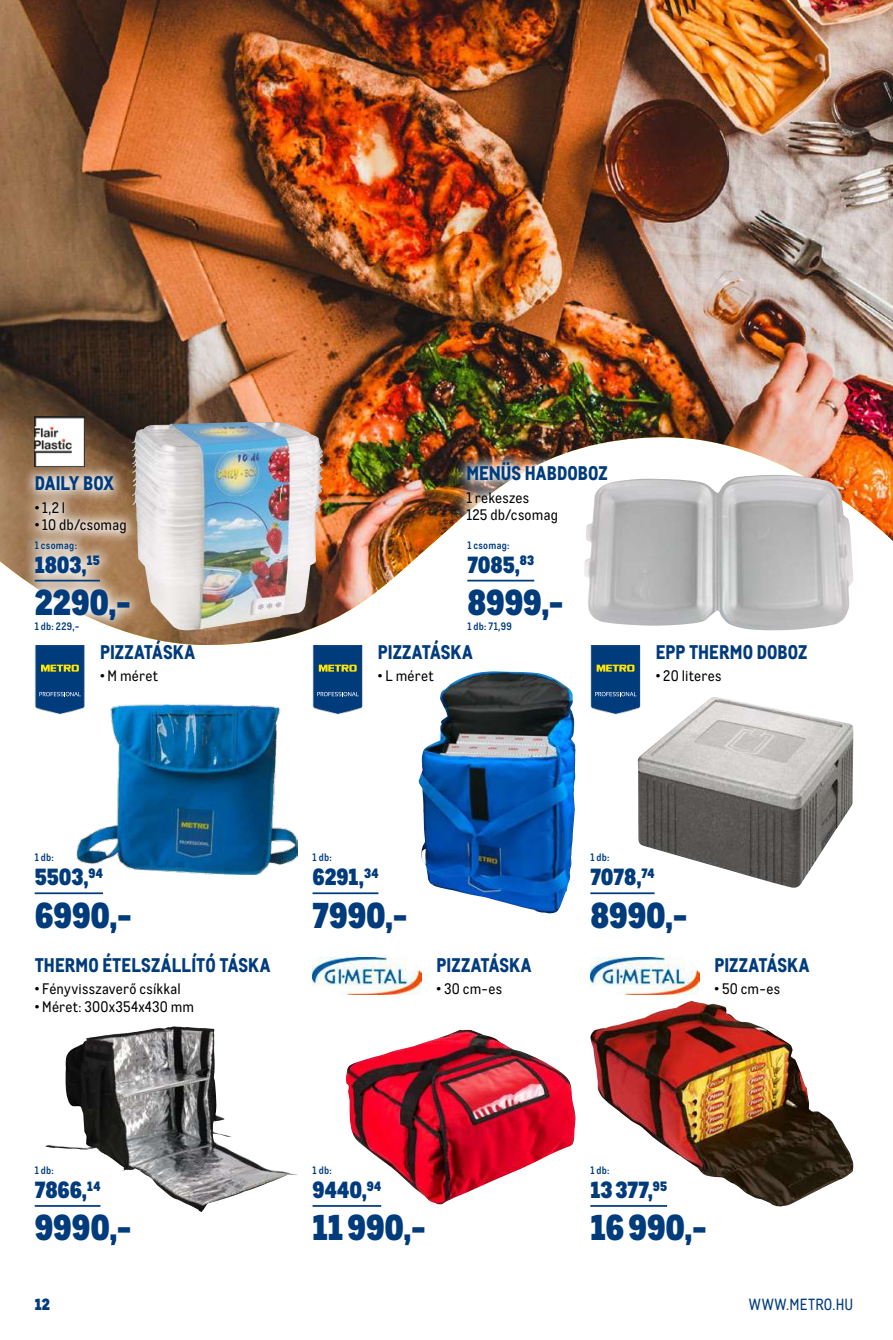
<style>
.page{position:relative;width:893px;height:1340px;background:#fff}
.page>*{position:absolute;margin:0;border:0;box-sizing:border-box;transform-origin:0 0}
.t1{font:900 35px "CA Metro";letter-spacing:-.005em;color:#003b7c}
.t2{font:900 22.75px "CA Metro";color:#003b7c}
.t3{font:800 19.25px "CA Metro";color:#003b7c}
.t4{font:15.75px "CA Metro";letter-spacing:.015em;color:#003b7c}
.t5{font:900 15.75px "CA Metro";color:#003b7c}
.t6{font:14.88px/17.5px "CA Metro";letter-spacing:.015em;color:#000}
.t7{font:700 10.5px "CA Metro";letter-spacing:.025em;color:#003b7c}
.s1{font-family:"CA Metro Superfat"}
</style>
<div class="page">
<img style="left:0;top:0;width:893px;height:645px">
<img style="left:346px;top:1029px;width:229px;height:175px">
<img style="left:131px;top:422px;width:193px;height:208px">
<img style="left:419px;top:671px;width:156px;height:242px">
<img style="left:638px;top:697px;width:215px;height:191px">
<img style="left:77px;top:704px;width:221px;height:170px">
<svg style="left:35px;top:645px;width:50px;height:69px;background:#235480"></svg>
<svg style="left:313px;top:645px;width:50px;height:69px;background:#235480"></svg>
<svg style="left:590px;top:645px;width:51px;height:69px;background:#275782"></svg>
<svg style="left:22px;top:463px;width:117px;height:64px;background:#b79c83"></svg>
<svg style="left:22px;top:527px;width:121px;height:117px"></svg>
<hr style="left:35px;top:579px;width:65px;height:2px;background:#003b7c">
<hr style="left:35px;top:892px;width:68px;height:2px;background:#003b7c">
<hr style="left:313px;top:892px;width:65px;height:2px;background:#003b7c">
<hr style="left:590px;top:892px;width:65px;height:2px;background:#003b7c">
<hr style="left:313px;top:1205px;width:68px;height:1px;background:#003b7c">
<img style="left:45px;top:1026px;width:129px;height:131px">
<hr style="left:35px;top:1205px;width:65px;height:1px;background:#003b7c">
<img style="left:590px;top:957px;width:109px;height:37px">
<img style="left:313px;top:957px;width:109px;height:37px">
<img style="left:590px;top:1000px;width:263px;height:206px">
<img style="left:35px;top:417px;width:49px;height:49px">
<img style="left:584px;top:475px;width:269px;height:155px">
<img style="left:454px;top:449px;width:166px;height:87px">
<hr style="left:467px;top:579px;width:67px;height:2px;background:#003b7c">
<p class="t3" style="left:35px;top:467px;width:81px">DAILY BOX</p>
<p class="t6" style="left:35px;top:498px;width:32px"><span class="s1">•</span> 1,2 l</p>
<p class="t6" style="left:35px;top:515px;width:94px"><span class="s1">•</span> 10 db/csomag</p>
<p class="t7" style="left:35px;top:536px;width:44px">1 csomag:</p>
<h2 class="t2" style="left:35px;top:545px;width:67px">1803,<sup>15</sup></h2>
<h1 class="t1" style="left:35px;top:572px;width:98px">2290,-</h1>
<p class="t7" style="left:35px;top:618px;width:46px">1 db: 229,-</p>
<p class="t3" style="left:100px;top:636px;width:97px">PIZZATÁSKA</p>
<p class="t6" style="left:100px;top:666px;width:59px"><span class="s1">•</span> M méret</p>
<p class="t3" style="left:466px;top:457px;width:143px">MENÜS HABDOBOZ</p>
<p class="t6" style="left:466px;top:488px;width:93px">1 rekeszes<br>125 db/csomag</p>
<p class="t7" style="left:467px;top:536px;width:44px">1 csomag:</p>
<h2 class="t2" style="left:467px;top:545px;width:68px">7085,<sup>83</sup></h2>
<h1 class="t1" style="left:467px;top:572px;width:98px">8999,-</h1>
<p class="t7" style="left:467px;top:618px;width:46px">1 db: 71,99</p>
<p class="t3" style="left:378px;top:636px;width:97px">PIZZATÁSKA</p>
<p class="t6" style="left:378px;top:666px;width:57px"><span class="s1">•</span> L méret</p>
<p class="t3" style="left:656px;top:636px;width:153px">EPP THERMO DOBOZ</p>
<p class="t6" style="left:656px;top:666px;width:67px"><span class="s1">•</span> 20 literes</p>
<p class="t7" style="left:35px;top:849px;width:21px">1 db:</p>
<h2 class="t2" style="left:35px;top:857px;width:70px">5503,<sup>94</sup></h2>
<h1 class="t1" style="left:35px;top:885px;width:99px">6990,-</h1>
<p class="t3" style="left:35px;top:948px;width:237px">THERMO ÉTELSZÁLLÍTÓ TÁSKA</p>
<p class="t6" style="left:35px;top:979px;width:148px"><span class="s1">•</span> Fényvisszaverő csíkkal</p>
<p class="t6" style="left:35px;top:996px;width:161px"><span class="s1">•</span> Méret: 300x354x430 mm</p>
<p class="t7" style="left:313px;top:849px;width:21px">1 db:</p>
<h2 class="t2" style="left:313px;top:857px;width:67px">6291,<sup>34</sup></h2>
<h1 class="t1" style="left:313px;top:885px;width:96px">7990,-</h1>
<p class="t3" style="left:437px;top:948px;width:97px">PIZZATÁSKA</p>
<p class="t6" style="left:437px;top:979px;width:67px"><span class="s1">•</span> 30 cm-es</p>
<p class="t7" style="left:590px;top:849px;width:21px">1 db:</p>
<h2 class="t2" style="left:590px;top:857px;width:66px">7078,<sup>74</sup></h2>
<h1 class="t1" style="left:590px;top:885px;width:99px">8990,-</h1>
<p class="t3" style="left:714px;top:948px;width:97px">PIZZATÁSKA</p>
<p class="t6" style="left:714px;top:979px;width:67px"><span class="s1">•</span> 50 cm-es</p>
<p class="t7" style="left:35px;top:1161px;width:21px">1 db:</p>
<h2 class="t2" style="left:35px;top:1170px;width:67px">7866,<sup>14</sup></h2>
<h1 class="t1" style="left:35px;top:1197px;width:98px">9990,-</h1>
<p class="t7" style="left:313px;top:1161px;width:21px">1 db:</p>
<h2 class="t2" style="left:313px;top:1170px;width:70px">9440,<sup>94</sup></h2>
<h1 class="t1" style="left:313px;top:1197px;width:115px">11990,-</h1>
<p class="t7" style="left:590px;top:1161px;width:21px">1 db:</p>
<h2 class="t2" style="left:590px;top:1170px;width:78px">13377,<sup>95</sup></h2>
<h1 class="t1" style="left:590px;top:1197px;width:118px">16990,-</h1>
<p class="t5" style="left:35px;top:1290px;width:17px">12</p>
<p class="t4" style="left:749px;top:1293px;width:106px">WWW.METRO.HU</p>
</div>
